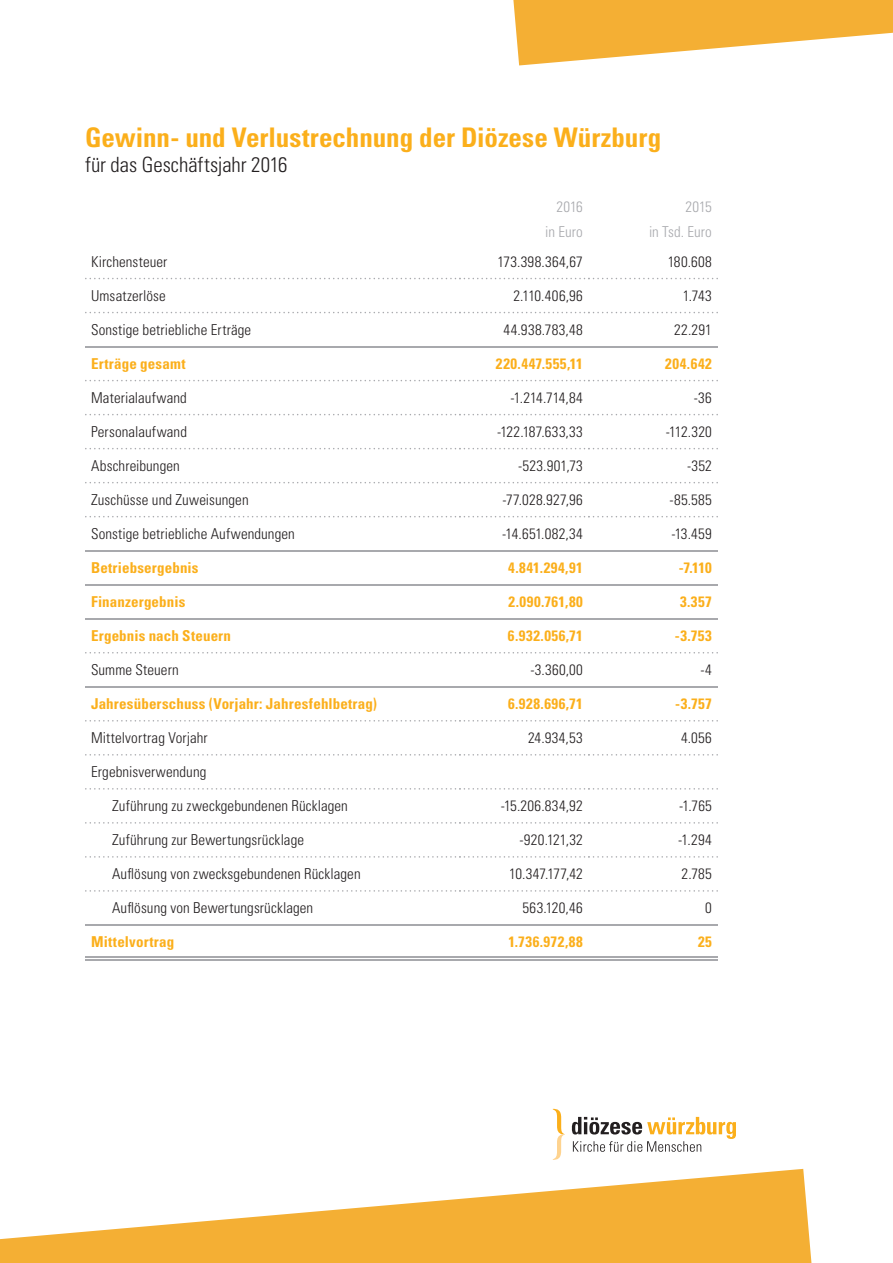
<style>
.page{position:relative;width:893px;height:1263px;background:#fff}
.page>*{position:absolute;margin:0;border:0;box-sizing:border-box;transform-origin:0 0}
.t1{font:700 condensed 27px "Univers LT Std";color:#fbaf1b}
.t2{font:300 condensed 21px "Univers LT Std";letter-spacing:-.005em;color:#231f20}
.t3{font:300 condensed 15px "Univers LT Std";letter-spacing:.01em;color:#231f20}
.t4{font:700 condensed 15px "Univers LT Std";letter-spacing:.015em;color:#fbaf1b}
.t5{font:300 condensed 15px "Univers LT Std";color:#a8a9ad}
.t6{font:700 condensed 15px "Univers LT Std";letter-spacing:.04em;color:#fbaf1b}
.t7{font:300 condensed 15px "Univers LT Std";letter-spacing:.03em;color:#231f20}
</style>
<div class="page">
<svg style="left:85px;top:278px;width:633px;height:1px"></svg>
<svg style="left:85px;top:312px;width:633px;height:1px"></svg>
<svg style="left:85px;top:380px;width:633px;height:1px"></svg>
<svg style="left:85px;top:414px;width:633px;height:1px"></svg>
<svg style="left:85px;top:448px;width:633px;height:1px"></svg>
<svg style="left:85px;top:482px;width:633px;height:1px"></svg>
<svg style="left:85px;top:516px;width:633px;height:1px"></svg>
<hr style="left:85px;top:346px;width:375px;height:1px;background:#a8a9ad">
<hr style="left:460px;top:346px;width:129px;height:1px;background:#a8a9ad">
<hr style="left:589px;top:346px;width:129px;height:1px;background:#a8a9ad">
<hr style="left:85px;top:550px;width:375px;height:1px;background:#a8a9ad">
<hr style="left:460px;top:550px;width:129px;height:1px;background:#a8a9ad">
<hr style="left:589px;top:550px;width:129px;height:1px;background:#a8a9ad">
<hr style="left:85px;top:584px;width:375px;height:1px;background:#a8a9ad">
<hr style="left:460px;top:584px;width:129px;height:1px;background:#a8a9ad">
<hr style="left:589px;top:584px;width:129px;height:1px;background:#a8a9ad">
<hr style="left:85px;top:618px;width:375px;height:1px;background:#a8a9ad">
<hr style="left:460px;top:618px;width:129px;height:1px;background:#a8a9ad">
<hr style="left:589px;top:618px;width:129px;height:1px;background:#a8a9ad">
<svg style="left:85px;top:959px;width:375px;height:1px"></svg>
<svg style="left:460px;top:959px;width:129px;height:1px"></svg>
<svg style="left:589px;top:959px;width:129px;height:1px"></svg>
<svg style="left:85px;top:652px;width:633px;height:1px"></svg>
<svg style="left:85px;top:720px;width:633px;height:1px"></svg>
<svg style="left:85px;top:754px;width:633px;height:1px"></svg>
<svg style="left:85px;top:788px;width:633px;height:1px"></svg>
<hr style="left:85px;top:686px;width:375px;height:1px;background:#a8a9ad">
<hr style="left:460px;top:686px;width:129px;height:1px;background:#a8a9ad">
<hr style="left:589px;top:686px;width:129px;height:1px;background:#a8a9ad">
<hr style="left:85px;top:924px;width:375px;height:2px;background:#a8a9ad">
<hr style="left:460px;top:924px;width:129px;height:2px;background:#a8a9ad">
<hr style="left:589px;top:924px;width:129px;height:2px;background:#a8a9ad">
<hr style="left:85px;top:957px;width:375px;height:1px;background:#a8a9ad">
<hr style="left:85px;top:960px;width:375px;height:1px;background:#a8a9ad">
<hr style="left:460px;top:957px;width:129px;height:1px;background:#a8a9ad">
<hr style="left:460px;top:960px;width:129px;height:1px;background:#a8a9ad">
<hr style="left:589px;top:957px;width:129px;height:1px;background:#a8a9ad">
<hr style="left:589px;top:960px;width:129px;height:1px;background:#a8a9ad">
<svg style="left:85px;top:890px;width:633px;height:2px"></svg>
<svg style="left:85px;top:822px;width:633px;height:2px"></svg>
<svg style="left:85px;top:856px;width:633px;height:2px"></svg>
<svg style="left:0;top:1169px;width:812px;height:94px;fill:#f4af34"></svg>
<svg style="left:513px;top:0;width:380px;height:65px"></svg>
<svg style="left:553px;top:1109px;width:12px;height:51px"></svg>
<svg style="left:572px;top:1117px;width:164px;height:35px"></svg>
<h1 class="t1" style="left:85px;top:121px;width:578px">Gewinn- und Verlustrechnung der Diözese Würzburg</h1>
<h2 class="t2" style="left:85px;top:152px;width:204px">für das Geschäftsjahr 2016</h2>
<p class="t5" style="left:556px;top:197px;width:28px">2016</p>
<p class="t5" style="left:686px;top:197px;width:28px">2015</p>
<p class="t5" style="left:545px;top:223px;width:39px">in Euro</p>
<p class="t5" style="left:649px;top:223px;width:64px">in Tsd. Euro</p>
<p class="t3" style="left:91px;top:253px;width:78px">Kirchensteuer</p>
<p class="t3" style="left:497px;top:253px;width:87px">173.398.364,67</p>
<p class="t3" style="left:668px;top:253px;width:46px">180.608</p>
<p class="t3" style="left:91px;top:287px;width:76px">Umsatzerlöse</p>
<p class="t3" style="left:513px;top:287px;width:71px">2.110.406,96</p>
<p class="t3" style="left:683px;top:287px;width:31px">1.743</p>
<p class="t3" style="left:91px;top:321px;width:162px">Sonstige betriebliche Erträge</p>
<p class="t7" style="left:503px;top:321px;width:81px">44.938.783,48</p>
<p class="t3" style="left:674px;top:321px;width:39px">22.291</p>
<p class="t4" style="left:91px;top:354px;width:96px">Erträge gesamt</p>
<p class="t6" style="left:496px;top:354px;width:88px">220.447.555,11</p>
<p class="t4" style="left:665px;top:354px;width:48px">204.642</p>
<p class="t3" style="left:91px;top:389px;width:97px">Materialaufwand</p>
<p class="t3" style="left:510px;top:389px;width:74px">-1.214.714,84</p>
<p class="t3" style="left:694px;top:389px;width:20px">-36</p>
<p class="t3" style="left:91px;top:423px;width:97px">Personalaufwand</p>
<p class="t3" style="left:497px;top:423px;width:87px">-122.187.633,33</p>
<p class="t3" style="left:666px;top:423px;width:48px">-112.320</p>
<p class="t3" style="left:91px;top:457px;width:90px">Abschreibungen</p>
<p class="t3" style="left:518px;top:457px;width:66px">-523.901,73</p>
<p class="t3" style="left:687px;top:457px;width:26px">-352</p>
<p class="t3" style="left:91px;top:491px;width:159px">Zuschüsse und Zuweisungen</p>
<p class="t3" style="left:503px;top:491px;width:82px">-77.028.927,96</p>
<p class="t3" style="left:669px;top:491px;width:44px">-85.585</p>
<p class="t3" style="left:91px;top:525px;width:205px">Sonstige betriebliche Aufwendungen</p>
<p class="t3" style="left:502px;top:525px;width:82px">-14.651.082,34</p>
<p class="t3" style="left:671px;top:525px;width:42px">-13.459</p>
<p class="t4" style="left:91px;top:559px;width:109px">Betriebsergebnis</p>
<p class="t4" style="left:508px;top:559px;width:76px">4.841.294,91</p>
<p class="t4" style="left:679px;top:559px;width:35px">-7.110</p>
<p class="t4" style="left:91px;top:593px;width:96px">Finanzergebnis</p>
<p class="t4" style="left:508px;top:593px;width:76px">2.090.761,80</p>
<p class="t4" style="left:680px;top:593px;width:33px">3.357</p>
<p class="t4" style="left:91px;top:627px;width:142px">Ergebnis nach Steuern</p>
<p class="t4" style="left:508px;top:627px;width:76px">6.932.056,71</p>
<p class="t4" style="left:675px;top:627px;width:38px">-3.753</p>
<p class="t3" style="left:91px;top:661px;width:89px">Summe Steuern</p>
<p class="t3" style="left:530px;top:661px;width:54px">-3.360,00</p>
<p class="t3" style="left:701px;top:661px;width:13px">-4</p>
<p class="t4" style="left:91px;top:695px;width:288px">Jahresüberschuss (Vorjahr: Jahresfehlbetrag)</p>
<p class="t4" style="left:508px;top:695px;width:76px">6.928.696,71</p>
<p class="t4" style="left:675px;top:695px;width:38px">-3.757</p>
<p class="t3" style="left:91px;top:729px;width:118px">Mittelvortrag Vorjahr</p>
<p class="t3" style="left:528px;top:729px;width:56px">24.934,53</p>
<p class="t3" style="left:681px;top:729px;width:32px">4.056</p>
<p class="t3" style="left:91px;top:763px;width:117px">Ergebnisverwendung</p>
<p class="t3" style="left:112px;top:797px;width:237px">Zuführung zu zweckgebundenen Rücklagen</p>
<p class="t3" style="left:501px;top:797px;width:84px">-15.206.834,92</p>
<p class="t3" style="left:679px;top:797px;width:34px">-1.765</p>
<p class="t3" style="left:112px;top:831px;width:194px">Zuführung zur Bewertungsrücklage</p>
<p class="t3" style="left:520px;top:831px;width:65px">-920.121,32</p>
<p class="t3" style="left:678px;top:831px;width:35px">-1.294</p>
<p class="t3" style="left:112px;top:865px;width:250px">Auflösung von zwecksgebundenen Rücklagen</p>
<p class="t3" style="left:509px;top:865px;width:75px">10.347.177,42</p>
<p class="t3" style="left:682px;top:865px;width:32px">2.785</p>
<p class="t3" style="left:112px;top:899px;width:203px">Auflösung von Bewertungsrücklagen</p>
<p class="t3" style="left:523px;top:899px;width:62px">563.120,46</p>
<p class="t3" style="left:705px;top:899px;width:8px">0</p>
<p class="t4" style="left:91px;top:933px;width:85px">Mittelvortrag</p>
<p class="t4" style="left:508px;top:933px;width:76px">1.736.972,88</p>
<p class="t4" style="left:698px;top:933px;width:15px">25</p>
</div>
